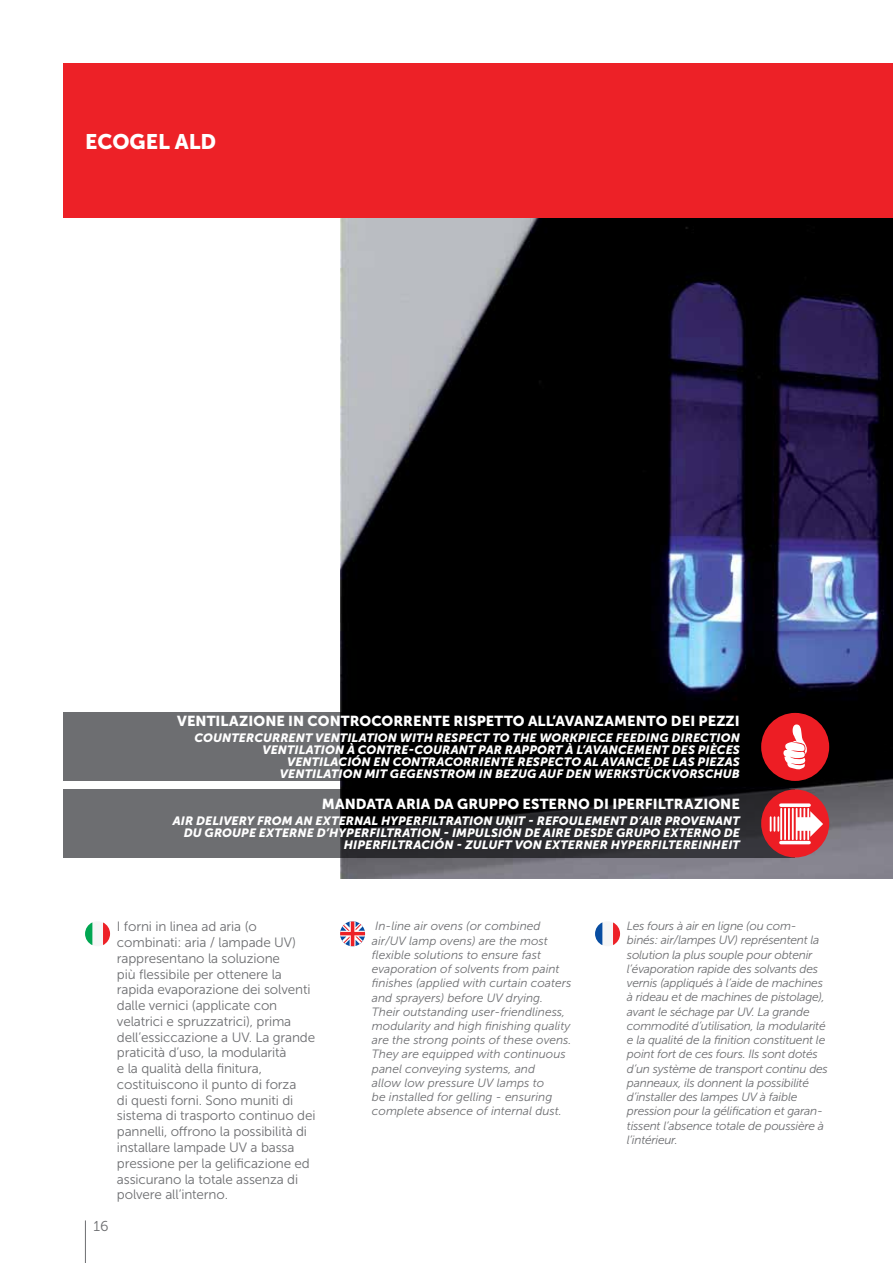
<style>
.page{position:relative;width:893px;height:1263px;background:#fff}
.page>*{position:absolute;margin:0;border:0;box-sizing:border-box;transform-origin:0 0}
.t1{font:21px "Museo Sans 900";color:#fff}
.t2{font:14.4px "Museo Sans 900";letter-spacing:.005em;color:#fff}
.t3{font:14.25px "Museo Sans 300";color:#6d6e71}
.t4{font:13.5px/15.8px "Museo Sans 300";letter-spacing:-.01em;color:#6d6e71}
.t5{font:italic 12px/14.2px "Museo Sans 300";letter-spacing:-.02em;color:#6d6e71}
.t6{font:italic 12px/12px "Museo Sans 900";letter-spacing:.01em;color:#fff;text-align:right}
.t7{font:italic 12px/14.2px "Museo Sans 300";color:#6d6e71}
</style>
<div class="page">
<hr style="left:85px;top:1220px;width:1px;height:43px;background:#6d6e71">
<img style="left:340px;top:218px;width:553px;height:661px">
<div style="left:64px;top:64px;width:829px;height:154px;background:#ed2127"></div>
<svg style="left:85px;top:922px;width:25px;height:23px"></svg>
<svg style="left:340px;top:921px;width:25px;height:25px"></svg>
<svg style="left:595px;top:922px;width:25px;height:23px"></svg>
<svg style="left:64px;top:713px;width:725px;height:68px;background:#2a2b2c"></svg>
<svg style="left:64px;top:789px;width:725px;height:68px;background:#3c3c3f"></svg>
<div style="left:761px;top:713px;width:68px;height:68px;background:#ed1d24;border-radius:50%"></div>
<svg style="left:783px;top:724px;width:24px;height:46px"></svg>
<svg style="left:761px;top:789px;width:68px;height:68px;background:#ea262d"></svg>
<svg style="left:781px;top:803px;width:28px;height:4px"></svg>
<hr style="left:781px;top:841px;width:28px;height:3px;background:#fff">
<hr style="left:780px;top:809px;width:2px;height:30px;background:#fff">
<hr style="left:784px;top:809px;width:2px;height:30px;background:#fff">
<hr style="left:788px;top:809px;width:2px;height:30px;background:#fff">
<svg style="left:770px;top:817px;width:9px;height:14px"></svg>
<hr style="left:792px;top:809px;width:2px;height:30px;background:#fff">
<hr style="left:796px;top:809px;width:2px;height:30px;background:#fff">
<hr style="left:800px;top:809px;width:1px;height:30px;background:#fff">
<hr style="left:803px;top:809px;width:2px;height:30px;background:#fff">
<hr style="left:807px;top:809px;width:2px;height:30px;background:#fff">
<svg style="left:797px;top:811px;width:26px;height:26px"></svg>
<h1 class="t1" style="left:85px;top:129px;width:15px">ECOGEL</h1>
<h1 class="t1" style="left:175px;top:129px;width:43px">ALD</h1>
<p class="t2" style="left:177px;top:713px;width:389px">VENTILAZIONE IN CONTROCORRENTE RISPETTO ALL’AVA</p>
<p class="t2" style="left:584px;top:713px;width:158px">NZAM ENTO DEI PEZZI</p>
<p class="t6" style="left:262px;top:732px;width:469px;text-align:left;text-indent:-68px">CO UNTERCURRENT VENTILA TION WITH RESPECT TO THE WORKPIECE FEEDING DIRECTION<br>VENTILATION À CONTRE-CO URANT PA R RAPPO</p>
<p class="t6" style="left:280px;top:744px;width:461px">RT À L’AVAN CEMENT DES PIÈCES<br>VENTILA CIÓN EN CON TRACORRIENTE RESPECTO AL AVANCE DE LA S PIEZAS<br>VENTILATION MIT GEGENSTROM IN BEZUG AUF DEN WERKSTÜCKVORSCHUB</p>
<p class="t2" style="left:322px;top:795px;width:167px">MANDATA ARIA DA GRUPP</p>
<p class="t2" style="left:507px;top:795px;width:234px">O ESTERNO DI IPERFILTRAZIONE</p>
<p class="t6" style="left:173px;top:815px;width:191px">AIR DEL IVERY FROM AN EXTERNAL</p>
<p class="t6" style="left:381px;top:815px;width:335px">HYPERFILTRATION UNIT - REFO ULEMENT D’AIR PRO VENAN</p>
<p class="t6" style="left:184px;top:815px;width:558px">T<br>DU GRO UPE EXTERNE D’HYPERFILTRATION - IMPULSIÓN DE AIRE DESDE GRUPO EXTERNO DE<br>HIPERFILTRACIÓN - ZUL UFT VON EXTERNER HYPERFILTEREINHEIT</p>
<p class="t3" style="left:94px;top:1218px;width:17px">16</p>
<p class="t4" style="left:117px;top:919px;width:200px">I forni in linea ad aria (o combinati: aria / lampade UV) rappresentano la soluzione<br>più flessibile per ottenere la rapida evaporazione dei solventi dalle vernici (applicate con velatrici e spruzzatrici), prima dell’essiccazione a UV. La grande praticità d’uso, la modularità<br>e la qualità della finitura, costituiscono il punto di forza<br>di questi forni. Sono muniti di sistema di trasporto continuo dei pannelli, offrono la possibilità di installare lampade UV a bassa pressione per la gelificazione ed assicurano la totale assenza di polvere all’interno.</p>
<p class="t7" style="left:372px;top:919px;width:201px">In-line air ovens (or combined air/UV lamp ovens) are the most flexible solutions to ensure fast evaporation of solvents from paint finishes (applied with curtain coaters and sprayers) before UV drying.<br>Their outstanding user-friendliness, modularity and high finishing quality are the strong points of these ovens.<br>They are equipped with continuous panel conveying systems, and<br>allow low pressure UV lamps to<br>be installed for gelling - ensuring complete absence of internal dust.</p>
<p class="t5" style="left:627px;top:919px;width:202px">Les fours à air en ligne (ou com&shy;binés: air/lampes UV) représentent la solution la plus souple pour obtenir l’évaporation rapide des solvants des vernis (appliqués à l’aide de machines à rideau et de machines de pistolage), avant le séchage par UV. La grande commodité d’utilisation, la modularité e la qualité de la finition constituent le point fort de ces fours. Ils sont dotés d’un système de transport continu des panneaux, ils donnent la possibilité d’installer des lampes UV à faible pression pour la gélification et garan&shy;tissent l’absence totale de poussière à l’intérieur.</p>
</div>
